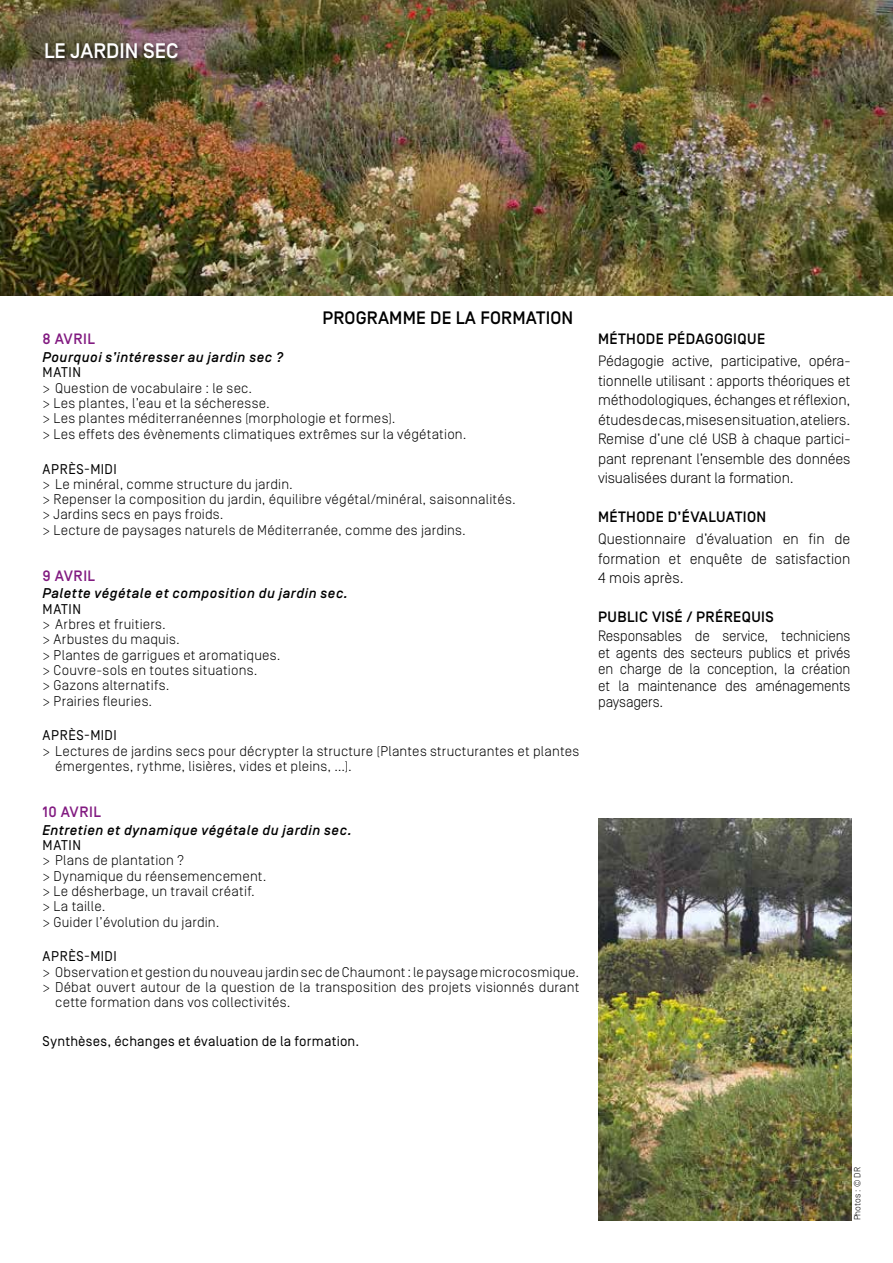
<style>
.page{position:relative;width:893px;height:1263px;background:#fff}
.page>*{position:absolute;margin:0;border:0;box-sizing:border-box;transform-origin:0 0}
.t1{font:500 21px "Simplon BP";color:#fff}
.t2{font:500 18px "Simplon BP";letter-spacing:.01em;color:#000}
.t3{font:300 15px/19.5px "Simplon BP";letter-spacing:-.01em;color:#000;text-align:justify}
.t4{font:300 15px/16.5px "Simplon BP";letter-spacing:-.01em;color:#000;text-align:justify;scale:.95 1}
.t5{font:500 15px "Simplon BP";letter-spacing:.025em;color:#000}
.t6{font:500 15px "Simplon BP";letter-spacing:.025em;color:#821b81}
.t7{font:300 14.1px/15.3px "Simplon BP";letter-spacing:.015em;color:#000}
.t8{font:italic 500 14.1px "Simplon BP";letter-spacing:.04em;color:#000}
.t9{font:14.1px "Simplon BP Regular";letter-spacing:.025em;color:#000}
.t10{font:300 9px "Simplon BP";color:#000}
</style>
<div class="page">
<img style="left:0;top:0;width:893px;height:296px">
<div style="left:44px;top:42px;width:141px;height:24px;background:#000;opacity:.75"></div>
<img style="left:598px;top:819px;width:253px;height:401px">
<h1 class="t1" style="left:44px;top:39px;width:136px">LE JARDIN SEC</h1>
<p class="t2" style="left:323px;top:307px;width:252px">PROGRAMME DE LA FORMATION</p>
<p class="t6" style="left:43px;top:330px;width:54px">8 AVRIL</p>
<p class="t8" style="left:43px;top:349px;width:242px">Pourquoi s’intéresser au jardin sec ?</p>
<p class="t9" style="left:43px;top:364px;width:40px">MATIN</p>
<p class="t7" style="left:43px;top:380px;width:425px">&gt; Question de vocabulaire : le sec.<br>&gt; Les plantes, l’eau et la sécheresse.<br>&gt; Les plantes méditerranéennes (morphologie et formes).<br>&gt; Les effets des évènements climatiques extrêmes sur la végétation.</p>
<p class="t9" style="left:43px;top:460px;width:76px">APRÈS-MIDI</p>
<p class="t7" style="left:43px;top:476px;width:475px">&gt; Le minéral, comme structure du jardin.<br>&gt; Repenser la composition du jardin, équilibre végétal/minéral, saisonnalités. &gt; Jardins secs en pays froids.<br>&gt; Lecture de paysages naturels de Méditerranée, comme des jardins.</p>
<p class="t6" style="left:43px;top:567px;width:54px">9 AVRIL</p>
<p class="t8" style="left:43px;top:585px;width:307px">Palette végétale et composition du jardin sec.</p>
<p class="t9" style="left:43px;top:601px;width:40px">MATIN</p>
<p class="t7" style="left:43px;top:616px;width:240px">&gt; Arbres et fruitiers.<br>&gt; Arbustes du maquis.<br>&gt; Plantes de garrigues et aromatiques. &gt; Couvre-sols en toutes situations.<br>&gt; Gazons alternatifs.<br>&gt; Prairies fleuries.</p>
<p class="t9" style="left:43px;top:727px;width:76px">APRÈS-MIDI</p>
<p class="t7" style="left:55px;top:743px;width:526px;text-indent:-13px">&gt; Lectures de jardins secs pour décrypter la structure (Plantes structurantes et plantes émergentes, rythme, lisières, vides et pleins, …).</p>
<p class="t6" style="left:43px;top:803px;width:60px">10 AVRIL</p>
<p class="t8" style="left:43px;top:822px;width:311px">Entretien et dynamique végétale du jardin sec.</p>
<p class="t9" style="left:43px;top:837px;width:40px">MATIN</p>
<p class="t7" style="left:43px;top:853px;width:225px">&gt; Plans de plantation ?<br>&gt; Dynamique du réensemencement. &gt; Le désherbage, un travail créatif.<br>&gt; La taille.<br>&gt; Guider l’évolution du jardin.</p>
<p class="t9" style="left:43px;top:948px;width:76px">APRÈS-MIDI</p>
<p class="t7" style="left:43px;top:964px;width:538px">&gt; Observation et gestion du nouveau jardin sec de Chaumont : le paysage microcosmique.</p>
<p class="t7" style="left:43px;top:979px;width:538px">&gt; Débat ouvert autour de la question de la transposition des projets visionnés durant</p>
<p class="t7" style="left:55px;top:995px;width:237px">cette formation dans vos collectivités.</p>
<p class="t9" style="left:43px;top:1033px;width:318px">Synthèses, échanges et évaluation de la formation.</p>
<p class="t5" style="left:598px;top:330px;width:168px">MÉTHODE PÉDAGOGIQUE</p>
<p class="t3" style="left:598px;top:351px;width:254px">Pédagogie active, participative, opéra&shy;tionnelle utilisant : apports théoriques et méthodologiques, échanges et réflexion, études de cas, mises en situation, ateliers.<br>Remise d’une clé USB à chaque partici&shy;pant reprenant l’ensemble des données visualisées durant la formation.</p>
<p class="t5" style="left:598px;top:508px;width:170px">MÉTHODE D’ÉVALUATION</p>
<p class="t3" style="left:598px;top:529px;width:254px">Questionnaire d’évaluation en fin de formation et enquête de satisfaction 4 mois après.</p>
<p class="t5" style="left:598px;top:608px;width:177px">PUBLIC VISÉ / PRÉREQUIS</p>
<p class="t4" style="left:598px;top:627px;width:267px">Responsables de service, techniciens et agents des secteurs publics et privés en charge de la conception, la création et la maintenance des aménagements paysagers.</p>
<p class="t10" style="left:852px;top:1220px;width:55px;rotate:-90deg">Photos : © DR</p>
</div>
